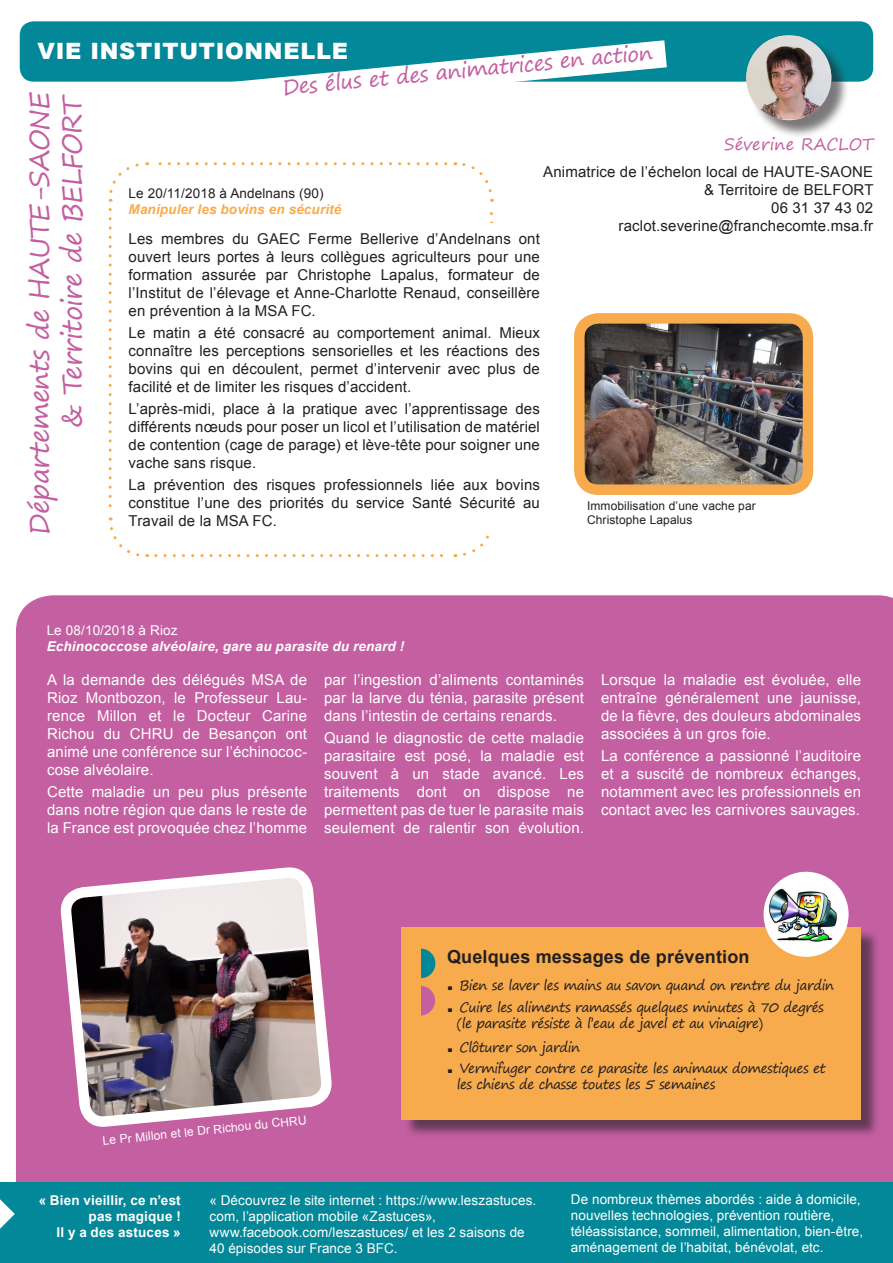
<style>
.page{position:relative;width:893px;height:1263px;background:#fff}
.page>*{position:absolute;margin:0;border:0;box-sizing:border-box;transform-origin:0 0}
.t1{font:27px/32.8px "Segoe Print";letter-spacing:-.03em;color:#c45fa1;text-align:right}
.t2{font:900 22.5px "Arial";letter-spacing:.03em;color:#fff}
.t3{font:21px "Segoe Print";color:#c45fa1}
.t4{font:700 18px "Arial";letter-spacing:.01em;color:#231f20}
.t5{font:18px "Arial";color:#fff}
.t6{font:16.5px "Segoe Print";letter-spacing:.01em;color:#c45fa1}
.t7{font:15px/18px "Arial";letter-spacing:.01em;color:#231f20;text-align:justify}
.t8{font:15px/18px "Arial";letter-spacing:.01em;color:#fff;text-align:justify}
.t9{font:13.5px/16.2px "Arial";letter-spacing:.01em;color:#fff}
.t10{font:13.5px/21.6px "Segoe Print";letter-spacing:-.04em;color:#231f20}
.t11{font:italic 700 13.5px "Arial";letter-spacing:.01em;color:#fff}
.t12{font:700 13.5px/16.2px "Arial";letter-spacing:.01em;color:#fff;text-align:right}
.t13{font:italic 700 13.5px "Arial";letter-spacing:.01em;color:#f7ab4d}
.t14{font:13.5px "Arial";letter-spacing:.01em;color:#231f20}
.t15{font:12px/14.4px "Arial";letter-spacing:.01em;color:#231f20}
.t16{font:12px "Arial";color:#fff}
.s1{font-family:"Arial";font-weight:900;font-size:18px}
</style>
<div class="page">
<div style="left:20px;top:21px;width:853px;height:61px;background:#038899;border-radius:14px"></div>
<div style="left:748px;top:37px;width:102px;height:102px;background:#231f20;opacity:.6"></div>
<img style="left:746px;top:36px;width:85px;height:83px">
<svg style="left:108px;top:163px;width:31px;height:39px"></svg>
<svg style="left:108px;top:209px;width:40px;height:349px"></svg>
<svg style="left:156px;top:535px;width:333px;height:23px"></svg>
<svg style="left:455px;top:162px;width:39px;height:61px"></svg>
<svg style="left:147px;top:162px;width:299px;height:3px"></svg>
<img style="left:585px;top:324px;width:217px;height:160px">
<div style="left:574px;top:313px;width:239px;height:182px;border:10px solid #f7ab4d;border-radius:19px"></div>
<div style="left:16px;top:595px;width:877px;height:587px;background:#c45fa1"></div>
<img style="left:64px;top:871px;width:264px;height:311px">
<div style="left:0;top:1182px;width:893px;height:81px;background:#038899"></div>
<svg style="left:0;top:1199px;width:15px;height:30px"></svg>
<div style="left:404px;top:929px;width:476px;height:209px;background:#231f20;opacity:.6"></div>
<div style="left:402px;top:927px;width:459px;height:192px;background:#f7ab4d"></div>
<div style="left:406px;top:948px;width:29px;height:30px;background:#038899;border-radius:50%"></div>
<div style="left:405px;top:986px;width:30px;height:29px;background:#c45fa1;border-radius:50%"></div>
<div style="left:402px;top:946px;width:19px;height:71px;background:#f7ab4d"></div>
<svg style="left:205px;top:40px;width:462px;height:42px"></svg>
<div style="left:763px;top:872px;width:86px;height:85px;background:#fff;border-radius:50%"></div>
<img style="left:768px;top:888px;width:71px;height:55px">
<div style="left:129px;top:223px;width:388px;height:309px;background:#fff"></div>
<p class="t5" style="left:72px;top:28px;width:173px">La MSA vous informe</p>
<h2 class="t2" style="left:38px;top:34px;width:312px">VIE INSTITUTIONNELLE</h2>
<h3 class="t3" style="left:281px;top:67px;width:373px;rotate:-5deg">Des élus et des animatrices en action</h3>
<h1 class="t1" style="left:22px;top:535px;width:445px;rotate:-90deg">Départements de HAUTE-SAONE &amp; Territoire de BELFORT</h1>
<p class="t6" style="left:724px;top:129px;width:151px">Séverine RACLOT</p>
<p class="t7" style="left:543px;top:162px;width:332px;text-align:right">Animatrice de l’échelon local de HAUTE-SAONE &amp; Territoire de BELFORT<br>06 31 37 43 02 raclot.severine@franchecomte.msa.fr</p>
<p class="t14" style="left:129px;top:185px;width:197px">Le 20/11/2018 à Andelnans (90)</p>
<p class="t13" style="left:129px;top:201px;width:214px">Manipuler les bovins en sécurité</p>
<p class="t7" style="left:129px;top:229px;width:413px">Les membres du GAEC Ferme Bellerive d’Andelnans ont ouvert leurs portes à leurs collègues agriculteurs pour une formation assurée par Christophe Lapalus, formateur de l’Institut de l’élevage et Anne-Charlotte Renaud, conseillère en prévention à la MSA FC.</p>
<p class="t7" style="left:129px;top:324px;width:413px">Le matin a été consacré au comportement animal. Mieux connaître les perceptions sensorielles et les réactions des bovins qui en découlent, permet d’intervenir avec plus de facilité et de limiter les risques d’accident.</p>
<p class="t7" style="left:129px;top:400px;width:413px">L’après-midi, place à la pratique avec l’apprentissage des différents nœuds pour poser un licol et l’utilisation de matériel de contention (cage de parage) et lève-tête pour soigner une vache sans risque.</p>
<p class="t7" style="left:129px;top:476px;width:413px">La prévention des risques professionnels liée aux bovins constitue l’une des priorités du service Santé Sécurité au Travail de la MSA FC.</p>
<p class="t15" style="left:587px;top:498px;width:170px">Immobilisation d’une vache par<br>Christophe Lapalus</p>
<p class="t9" style="left:47px;top:622px;width:132px">Le 08/10/2018 à Rioz</p>
<p class="t11" style="left:47px;top:637px;width:359px">Echinococcose alvéolaire, gare au parasite du renard !</p>
<p class="t8" style="left:47px;top:671px;width:261px">A la demande des délégués MSA de Rioz Montbozon, le Professeur Lau&shy;rence Millon et le Docteur Carine Richou du CHRU de Besançon ont animé une conférence sur l’échinococ&shy;cose alvéolaire.</p>
<p class="t8" style="left:47px;top:783px;width:261px">Cette maladie un peu plus présente dans notre région que dans le reste de la France est provoquée chez l’homme</p>
<p class="t8" style="left:324px;top:671px;width:261px">par l’ingestion d’aliments contaminés par la larve du ténia, parasite présent dans l’intestin de certains renards.</p>
<p class="t8" style="left:324px;top:729px;width:261px">Quand le diagnostic de cette maladie parasitaire est posé, la maladie est souvent à un stade avancé. Les traitements dont on dispose ne permettent pas de tuer le parasite mais seulement de ralentir son évolution.</p>
<p class="t8" style="left:601px;top:671px;width:261px">Lorsque la maladie est évoluée, elle entraîne généralement une jaunisse, de la fièvre, des douleurs abdominales associées à un gros foie.</p>
<p class="t8" style="left:601px;top:747px;width:261px">La conférence a passionné l’auditoire et a suscité de nombreux échanges, notamment avec les professionnels en contact avec les carnivores sauvages.</p>
<p class="t16" style="left:102px;top:1133px;width:206px;rotate:-6deg">Le Pr Millon et le Dr Richou du CHRU</p>
<p class="t4" style="left:447px;top:944px;width:304px">Quelques messages de prévention</p>
<p class="t10" style="left:447px;top:974px;width:388px"><span class="s1">.</span> Bien se laver les mains au savon quand on rentre du jardin <span class="s1">.</span> Cuire les aliments ramassés quelques minutes à 70 degrés</p>
<p class="t10" style="left:447px;top:1011px;width:318px;line-height:23.4px;text-indent:10px">(le parasite résiste à l’eau de javel et au vinaigre) <span class="s1">.</span> Clôturer son jardin</p>
<p class="t10" style="left:457px;top:1060px;width:371px;line-height:16.2px;text-indent:-10px"><span class="s1">.</span> Vermifuger contre ce parasite les animaux domestiques et les chiens de chasse toutes les 5 semaines</p>
<p class="t12" style="left:39px;top:1192px;width:144px">« Bien vieillir, ce n’est pas magique !<br>Il y a des astuces »</p>
<p class="t9" style="left:571px;top:1191px;width:294px">De nombreux thèmes abordés : aide à domicile, nouvelles technologies, prévention routière, téléassistance, sommeil, alimentation, bien-être, aménagement de l’habitat, bénévolat, etc.</p>
<p class="t9" style="left:209px;top:1192px;width:328px">« Découvrez le site internet : https://www.leszastuces. com, l’application mobile «Zastuces», www.facebook.com/leszastuces/ et les 2 saisons de 40 épisodes sur France 3 BFC.</p>
</div>
